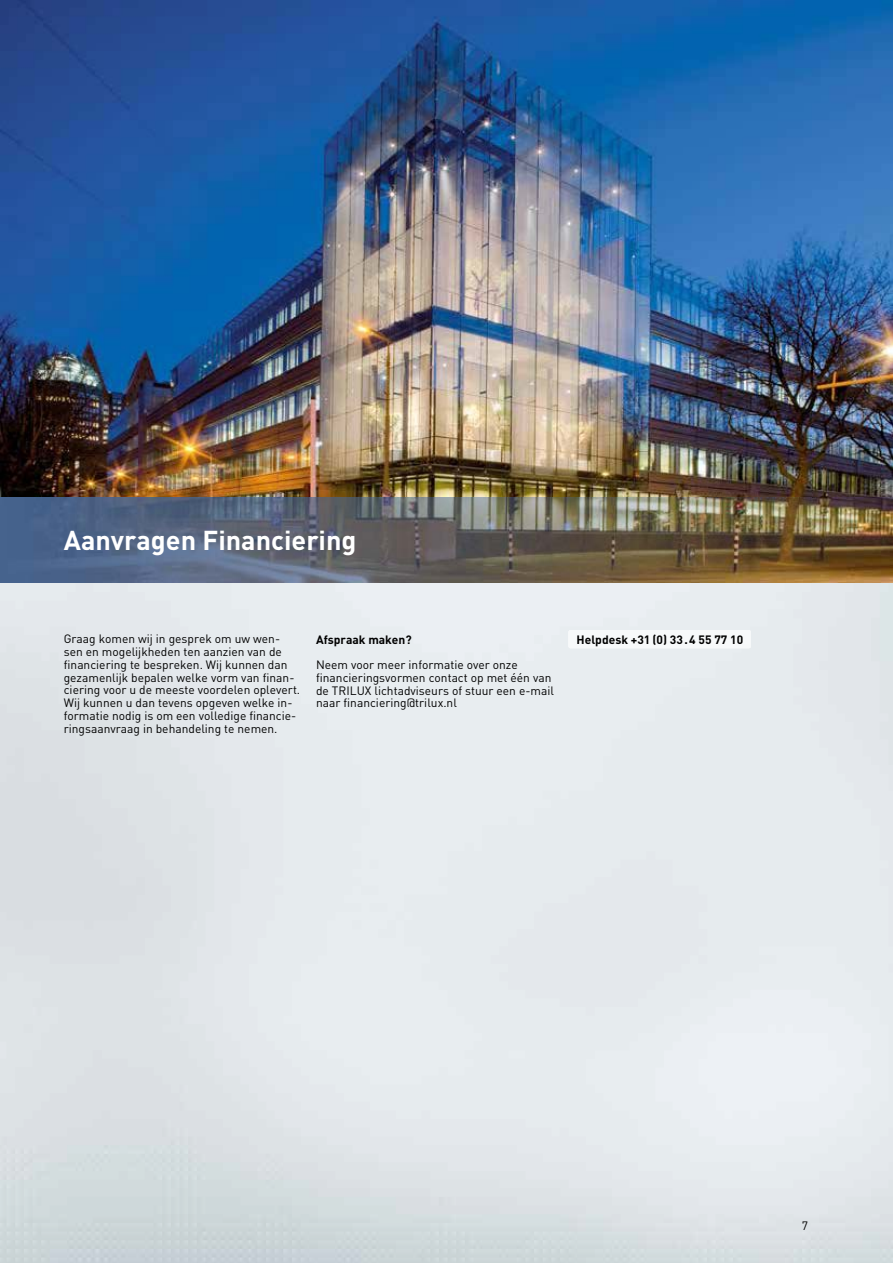
<style>
.page{position:relative;width:893px;height:1263px;background:#fff}
.page>*{position:absolute;margin:0;border:0;box-sizing:border-box;transform-origin:0 0}
.t1{font:700 27px "DIN";color:#fff}
.t2{font:12px/12.8px "DIN";color:#000}
.t3{font:700 12px "DIN";color:#000}
</style>
<div class="page">
<img style="left:0;top:0;width:893px;height:497px">
<img style="left:0;top:497px;width:893px;height:86px">
<h1 class="t1" style="left:64px;top:522px;width:294px">Aanvragen Financiering</h1>
<p class="t2" style="left:64px;top:632px;width:238px">Graag komen wij in gesprek om uw wen&shy;sen en mogelijkheden ten aanzien van de financiering te bespreken. Wij kunnen dan gezamenlijk bepalen welke vorm van finan&shy;ciering voor u de meeste voordelen oplevert.<br>Wij kunnen u dan tevens opgeven welke in&shy;formatie nodig is om een volledige financie&shy;ringsaanvraag in behandeling te nemen.</p>
<p class="t3" style="left:316px;top:631px;width:97px">Afspraak maken?</p>
<p class="t2" style="left:316px;top:658px;width:239px">Neem voor meer informatie over onze financieringsvormen contact op met één van de TRILUX lichtadviseurs of stuur een e-mail naar financiering@trilux.nl</p>
<p class="t3" style="left:577px;top:631px;width:168px">Helpdesk +31 (0) 33 . 4 55 77 10</p>
<p class="t2" style="left:802px;top:1219px;width:8px">7</p>
</div>
